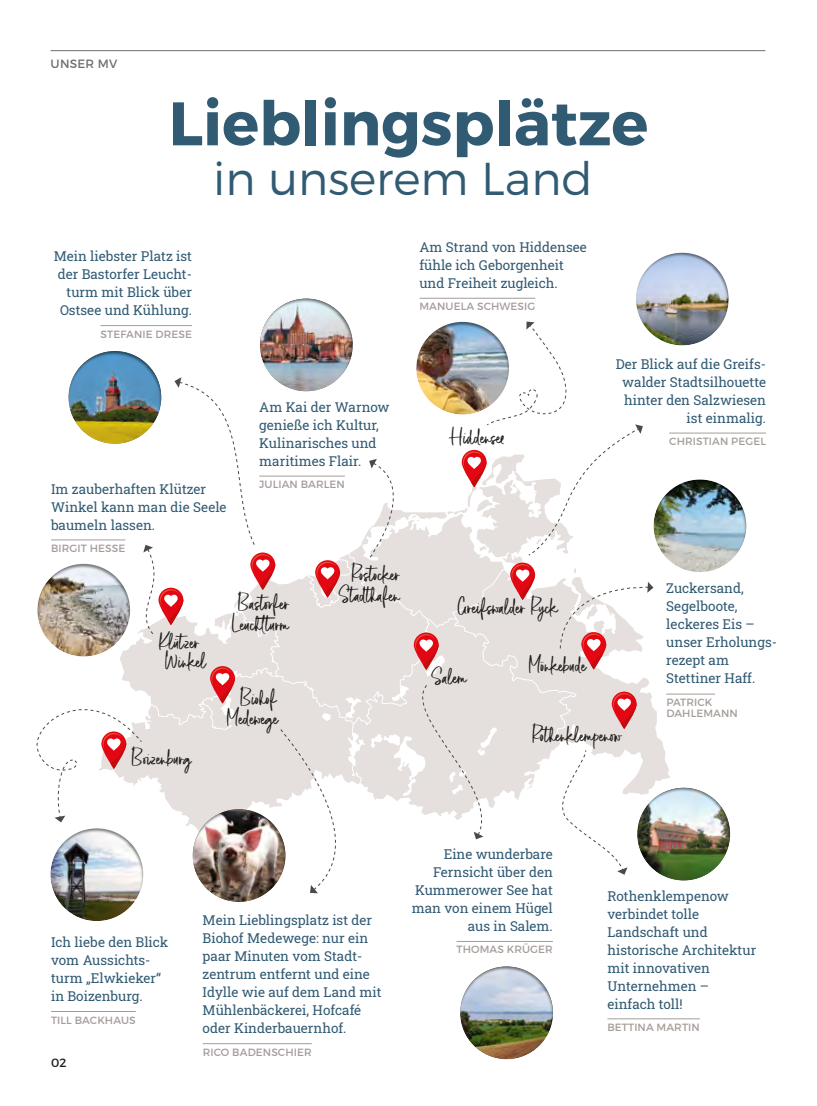
<style>
.page{position:relative;width:817px;height:1106px;background:#fff}
.page>*{position:absolute;margin:0;border:0;box-sizing:border-box;transform-origin:0 0}
.t1{font:700 61.35px "Montserrat";color:#315a73}
.t2{font:300 46.05px "Montserrat";color:#315a73}
.t3{font:24px/21px "Pink and Brown";color:#1d1d1b}
.t4{font:13.5px/18px "Roboto Slab";color:#315a73}
.t5{font:12px "Montserrat";letter-spacing:.02em;color:#706f6f}
.t6{font:12px "Montserrat";color:#1d1d1b}
.t7{font:10.5px/10.5px "Montserrat";letter-spacing:.01em;color:#a59c99}
</style>
<div class="page">
<hr style="left:419px;top:298px;width:116px;height:1px;background:#a59c99">
<hr style="left:669px;top:433px;width:96px;height:1px;background:#a59c99">
<hr style="left:666px;top:693px;width:49px;height:1px;background:#a59c99">
<hr style="left:51px;top:1011px;width:85px;height:1px;background:#a59c99">
<div style="left:640px;top:467px;width:120px;height:105px;background:#1d1d1b;opacity:.55"></div>
<div style="left:622px;top:241px;width:120px;height:105px;background:#1d1d1b;opacity:.55"></div>
<div style="left:37px;top:816px;width:120px;height:105px;background:#1d1d1b;opacity:.55"></div>
<hr style="left:607px;top:1018px;width:92px;height:1px;background:#a59c99">
<hr style="left:203px;top:1043px;width:109px;height:1px;background:#a59c99">
<hr style="left:456px;top:941px;width:96px;height:1px;background:#a59c99">
<div style="left:179px;top:797px;width:120px;height:105px;background:#1d1d1b;opacity:.55"></div>
<div style="left:447px;top:954px;width:120px;height:105px;background:#1d1d1b;opacity:.55"></div>
<div style="left:247px;top:287px;width:119px;height:105px;background:#1d1d1b;opacity:.55"></div>
<div style="left:624px;top:776px;width:120px;height:105px;background:#1d1d1b;opacity:.55"></div>
<svg style="left:36px;top:321px;width:617px;height:572px"></svg>
<hr style="left:51px;top:50px;width:714px;height:1px;background:#706f6f">
<p class="t5" style="left:51px;top:56px;width:68px">UNSER MV</p>
<h1 class="t1" style="left:169px;top:85px;width:481px">Lieblingsplätze</h1>
<h2 class="t2" style="left:213px;top:151px;width:381px">in unserem Land</h2>
<p class="t4" style="left:54px;top:247px;width:140px;text-align:right">Mein liebster Platz ist der Bastorfer Leucht&shy;turm mit Blick über<br>Ostsee und Kühlung.</p>
<p class="t7" style="left:100px;top:328px;width:93px">STEFANIE DRESE</p>
<p class="t4" style="left:51px;top:479px;width:177px">Im zauberhaften Klützer<br>Winkel kann man die Seele baumeln lassen.</p>
<p class="t7" style="left:51px;top:543px;width:76px">BIRGIT HESSE</p>
<p class="t4" style="left:259px;top:397px;width:132px">Am Kai der Warnow genieße ich Kultur,<br>Kulinarisches und maritimes Flair.</p>
<p class="t7" style="left:259px;top:479px;width:87px">JULIAN BARLEN</p>
<h3 class="t3" style="left:159px;top:632px;width:48px;line-height:19.5px">Klützer<br>Winkel</h3>
<h3 class="t3" style="left:132px;top:747px;width:61px">Boizenburg</h3>
<h3 class="t3" style="left:232px;top:592px;width:58px">Bastorfer<br>Leuchtturm</h3>
<h3 class="t3" style="left:227px;top:688px;width:53px;line-height:19.5px;text-align:center">Biohof<br>Medewege</h3>
<h3 class="t3" style="left:339px;top:563px;width:62px;text-align:center">Rostocker<br>Stadthafen</h3>
<p class="t4" style="left:419px;top:238px;width:169px">Am Strand von Hiddensee fühle ich Geborgenheit und Freiheit zugleich.</p>
<p class="t7" style="left:419px;top:301px;width:117px">MANUELA SCHWESIG</p>
<h3 class="t3" style="left:451px;top:426px;width:55px">Hiddensee</h3>
<p class="t4" style="left:615px;top:354px;width:151px;text-align:right">Der Blick auf die Greifs&shy;walder Stadtsilhouette hinter den Salzwiesen ist einmalig.</p>
<p class="t7" style="left:669px;top:436px;width:98px">CHRISTIAN PEGEL</p>
<h3 class="t3" style="left:457px;top:596px;width:101px">Greifswalder Ryck</h3>
<h3 class="t3" style="left:432px;top:666px;width:36px">Salem</h3>
<h3 class="t3" style="left:529px;top:654px;width:58px">Mönkebude</h3>
<p class="t4" style="left:666px;top:578px;width:112px">Zuckersand,<br>Segelboote, -leckeres Eis – unser Erholungs&shy;rezept am<br>Stettiner Haff.</p>
<p class="t7" style="left:666px;top:697px;width:73px">PATRICK<br>DAHLEMANN</p>
<h3 class="t3" style="left:532px;top:724px;width:91px">Rothenklempenow</h3>
<p class="t4" style="left:51px;top:933px;width:119px">Ich liebe den Blick vom Aussichts&shy;turm „Elwkieker“ in Boizenburg.</p>
<p class="t7" style="left:51px;top:1014px;width:86px">TILL BACKHAUS</p>
<p class="t6" style="left:51px;top:1054px;width:17px">02</p>
<p class="t4" style="left:202px;top:911px;width:180px">Mein Lieblingsplatz ist der<br>Biohof Medewege: nur ein paar Minuten vom Stadt&shy;zentrum entfernt und eine<br>Idylle wie auf dem Land mit<br>Mühlenbäckerei, Hofcafé oder Kinderbauernhof.</p>
<p class="t7" style="left:203px;top:1046px;width:110px">RICO BADENSCHIER</p>
<p class="t4" style="left:411px;top:845px;width:142px;text-align:right">Eine wunderbare<br>Fernsicht über den<br>Kummerower See hat man von einem Hügel aus in Salem.</p>
<p class="t7" style="left:456px;top:944px;width:98px">THOMAS KRÜGER</p>
<p class="t4" style="left:607px;top:886px;width:150px">Rothenklempenow verbindet tolle<br>Landschaft und historische Architektur mit innovativen -Unternehmen – einfach toll!</p>
<p class="t7" style="left:607px;top:1021px;width:94px">BETTINA MARTIN</p>
</div>
